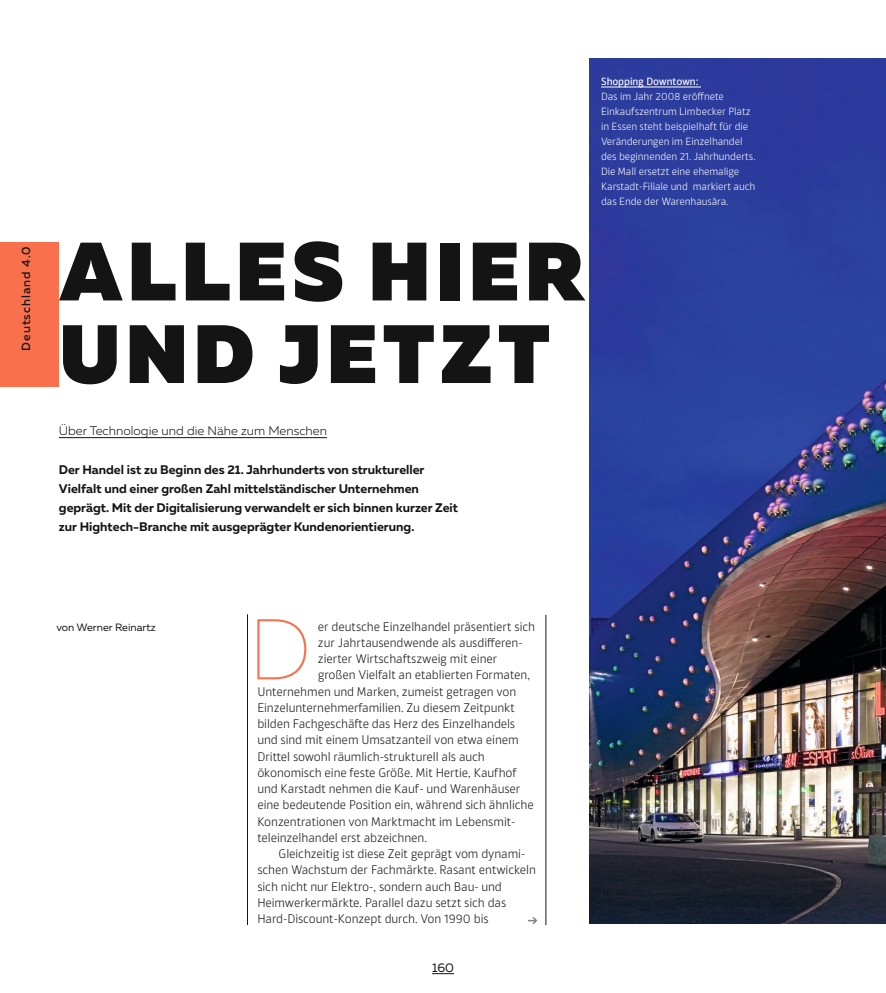
<style>
.page{position:relative;width:886px;height:993px;background:#fff}
.page>*{position:absolute;margin:0;border:0;box-sizing:border-box;transform-origin:0 0}
.t1{font:100 85.75px "Muller";color:#f9714c}
.t2{font:900 82.5px/82.5px "Muller";letter-spacing:.06em;color:#131413}
.t3{font:700 12.5px/18.8px "Muller";color:#131413}
.t4{font:300 12.5px "Muller";color:#131413}
.t5{font:12.5px "Muller";color:#131413}
.t6{font:300 11.88px "Akwe Pro";letter-spacing:-.01em;color:#131413}
.t7{font:500 11.88px "Muller";letter-spacing:.08em;color:#131413}
.t8{font:10.62px "Muller";color:#131413}
.t9{font:300 10px/15px "Akwe Pro";letter-spacing:-.005em;color:#fff}
.t10{font:500 10px "Akwe Pro";letter-spacing:-.01em;color:#fff}
</style>
<div class="page">
<img style="left:589px;top:58px;width:297px;height:865px">
<svg style="left:528px;top:917px;width:9px;height:6px"></svg>
<hr style="left:545px;top:614px;width:1px;height:310px;background:#131413">
<hr style="left:247px;top:614px;width:1px;height:310px;background:#131413">
<div style="left:0;top:242px;width:59px;height:144px;background:#f9714c"></div>
<hr style="left:601px;top:87px;width:100px;height:1px;background:#fff">
<hr style="left:59px;top:437px;width:268px;height:1px;background:#131413">
<svg style="left:432px;top:973px;width:22px;height:1px"></svg>
<p class="t7" style="left:18px;top:350px;width:106px;rotate:-90deg">Deutschland 4.0</p>
<h2 class="t2" style="left:59px;top:231px;width:527px">ALLES HIER<br>UND JETZT</h2>
<p class="t4" style="left:59px;top:423px;width:270px">Über Technologie und die Nähe zum Menschen</p>
<p class="t3" style="left:59px;top:460px;width:401px">Der Handel ist zu Beginn des 21. Jahrhunderts von struktureller Vielfalt und einer großen Zahl mittelständischer Unternehmen geprägt. Mit der Digitalisierung verwandelt er sich binnen kurzer Zeit zur Hightech-Branche mit ausgeprägter Kundenorientierung.</p>
<p class="t10" style="left:601px;top:74px;width:99px">Shopping Downtown:</p>
<p class="t9" style="left:601px;top:88px;width:156px">Das im Jahr 2008 eröffnete<br>Einkaufszentrum Limbecker Platz in Essen steht beispielhaft für die<br>Veränderungen im Einzelhandel des beginnenden 21. Jahrhunderts.<br>Die Mall ersetzt eine ehemalige<br>Karstadt-Filiale und markiert auch das Ende der Warenhausära.</p>
<p class="t8" style="left:56px;top:620px;width:101px">von Werner Reinartz</p>
<h1 class="t1" style="left:248px;top:600px;width:64px">D</h1>
<p class="t6" style="left:318px;top:617px;width:219px">er deutsche Einzelhandel präsentiert sich</p>
<p class="t6" style="left:318px;top:633px;width:206px">zur Jahrtausendwende als ausdifferen-</p>
<p class="t6" style="left:318px;top:649px;width:181px">zierter Wirtschaftszweig mit einer</p>
<p class="t6" style="left:318px;top:666px;width:214px">großen Vielfalt an etablierten Formaten,</p>
<p class="t6" style="left:257px;top:682px;width:260px">Unternehmen und Marken, zumeist getragen von</p>
<p class="t6" style="left:257px;top:698px;width:259px">Einzelunternehmerfamilien. Zu diesem Zeitpunkt</p>
<p class="t6" style="left:257px;top:714px;width:259px">bilden Fachgeschäfte das Herz des Einzelhandels</p>
<p class="t6" style="left:257px;top:731px;width:263px">und sind mit einem Umsatzanteil von etwa einem</p>
<p class="t6" style="left:257px;top:747px;width:229px">Drittel sowohl räumlich-strukturell als auch</p>
<p class="t6" style="left:257px;top:763px;width:261px">ökonomisch eine feste Größe. Mit Hertie, Kaufhof</p>
<p class="t6" style="left:257px;top:779px;width:264px">und Karstadt nehmen die Kauf- und Warenhäuser</p>
<p class="t6" style="left:257px;top:796px;width:278px">eine bedeutende Position ein, während sich ähnliche</p>
<p class="t6" style="left:257px;top:812px;width:260px">Konzentrationen von Marktmacht im Lebensmit-</p>
<p class="t6" style="left:257px;top:828px;width:171px">teleinzelhandel erst abzeichnen.</p>
<p class="t6" style="left:279px;top:844px;width:248px">Gleichzeitig ist diese Zeit geprägt vom dynami-</p>
<p class="t6" style="left:257px;top:861px;width:280px">schen Wachstum der Fachmärkte. Rasant entwickeln</p>
<p class="t6" style="left:257px;top:877px;width:246px">sich nicht nur Elektro-, sondern auch Bau- und</p>
<p class="t6" style="left:257px;top:893px;width:251px">Heimwerkermärkte. Parallel dazu setzt sich das</p>
<p class="t6" style="left:257px;top:909px;width:233px">Hard-Discount-Konzept durch. Von 1990 bis</p>
<p class="t5" style="left:432px;top:959px;width:23px">160</p>
</div>
